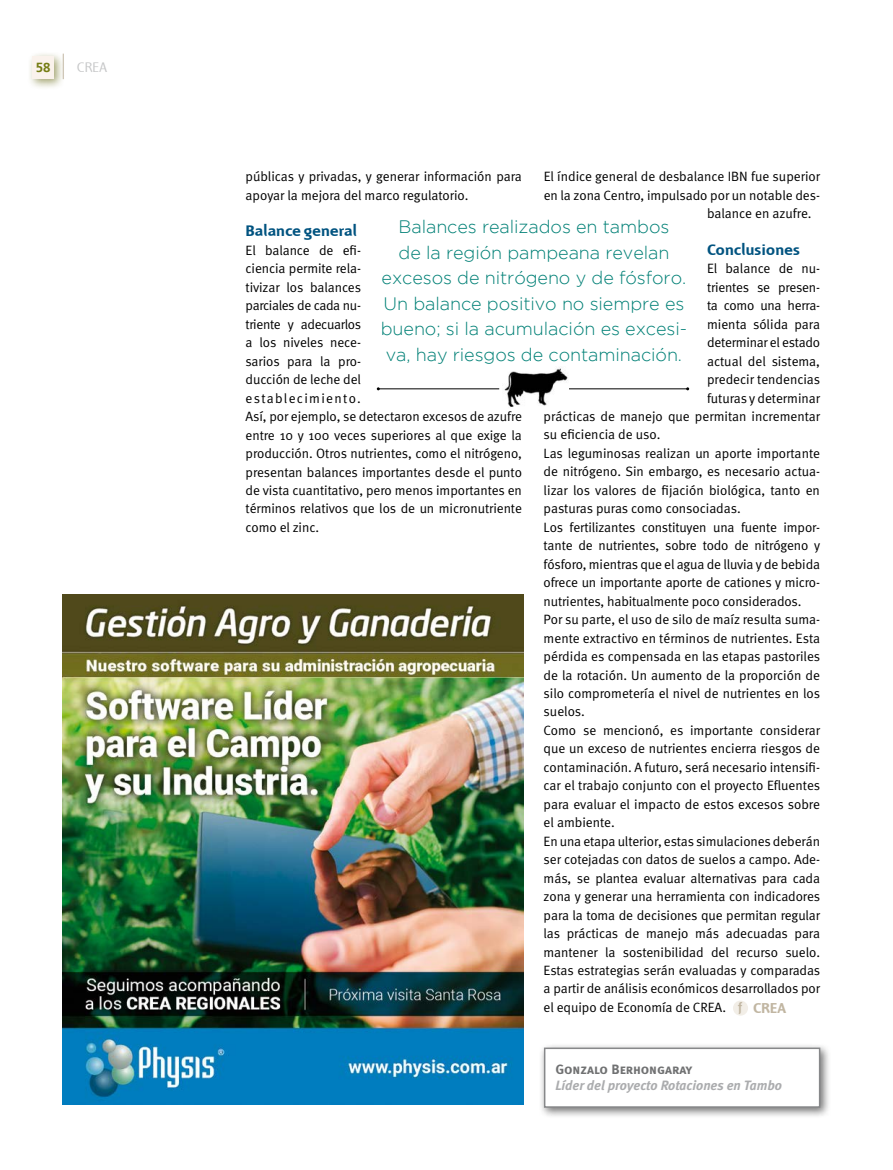
<style>
.page{position:relative;width:893px;height:1170px;background:#fff}
.page>*{position:absolute;margin:0;border:0;box-sizing:border-box;transform-origin:0 0}
.t1{font:300 18px/25.5px "Gotham";letter-spacing:-.005em;color:#008076;text-align:center}
.t2{font:16.5px "Fontana Negra";color:#005380}
.t3{font:15.45px "Fontana Negra";color:#c1b6a2}
.t4{font:15px "Fontana Versalita";color:#c6c7c8}
.t5{font:13.5px/18.5px "Meta Normal";letter-spacing:-.005em;color:#000}
.t6{font:italic 700 13.5px "Meta";color:#abacae}
.t7{font:13.5px "Meta Bold Caps";letter-spacing:-.005em;color:#707172}
.t8{font:700 13.2px "Frutiger";color:#757c13}
.s1{font-family:"Fontana Negra";font-weight:400;font-size:12px;color:#c1b6a2}
.s2{font-size:12.9px}
</style>
<div class="page">
<div style="left:28px;top:52px;width:37px;height:38px;background:#686a16;opacity:.6"></div>
<div style="left:32px;top:56px;width:22px;height:23px;background:#faf2ec"></div>
<svg style="left:63px;top:54px;width:1px;height:25px"></svg>
<div style="left:539px;top:1042px;width:292px;height:76px;background:#000;opacity:.55"></div>
<div style="left:544px;top:1047px;width:276px;height:60px;background:#fff;border:2px solid #87888a"></div>
<div style="left:733px;top:1000px;width:15px;height:15px;background:#f2eee7;border-radius:50%"></div>
<hr style="left:378px;top:388px;width:121px;height:1px;background:#000">
<hr style="left:564px;top:388px;width:124px;height:1px;background:#000">
<img style="left:504px;top:368px;width:64px;height:39px">
<img style="left:63px;top:594px;width:460px;height:510px">
<p class="t8" style="left:36px;top:60px;width:16px">58<span class="s1">46</span></p>
<p class="t4" style="left:77px;top:60px;width:32px">CREA</p>
<p class="t5" style="left:544px;top:167px;width:278px">El índice general de desbalance IBN fue superior</p>
<p class="t5" style="left:544px;top:185px;width:278px">en la zona Centro, impulsado por un notable des-</p>
<p class="t5" style="left:707px;top:204px;width:106px">balance en azufre.</p>
<p class="t2" style="left:707px;top:242px;width:94px">Conclusiones</p>
<p class="t5" style="left:707px;top:259px;width:114px">El balance de nu-</p>
<p class="t5" style="left:707px;top:278px;width:115px">trientes se presen-</p>
<p class="t5" style="left:707px;top:296px;width:115px">ta como una herra-</p>
<p class="t5" style="left:707px;top:314px;width:114px">mienta sólida para</p>
<p class="t5" style="left:707px;top:333px;width:115px">determinar el estado</p>
<p class="t5" style="left:707px;top:351px;width:115px">actual del sistema,</p>
<p class="t5" style="left:707px;top:370px;width:115px">predecir tendencias</p>
<p class="t5" style="left:707px;top:388px;width:115px">futuras y determinar</p>
<p class="t5" style="left:544px;top:407px;width:278px">prácticas de manejo que permitan incrementar</p>
<p class="t5" style="left:544px;top:425px;width:118px">su eficiencia de uso.</p>
<p class="t5" style="left:544px;top:444px;width:278px">Las leguminosas realizan un aporte importante</p>
<p class="t5" style="left:544px;top:462px;width:278px">de nitrógeno. Sin embargo, es necesario actua-</p>
<p class="t5" style="left:544px;top:481px;width:278px">lizar los valores de fijación biológica, tanto en</p>
<p class="t5" style="left:544px;top:499px;width:199px">pasturas puras como consociadas.</p>
<p class="t5" style="left:544px;top:517px;width:278px">Los fertilizantes constituyen una fuente impor-</p>
<p class="t5" style="left:544px;top:536px;width:278px">tante de nutrientes, sobre todo de nitrógeno y</p>
<p class="t5" style="left:544px;top:554px;width:278px">fósforo, mientras que el agua de lluvia y de bebida</p>
<p class="t5" style="left:544px;top:573px;width:278px">ofrece un importante aporte de cationes y micro-</p>
<p class="t5" style="left:544px;top:591px;width:259px">nutrientes, habitualmente poco considerados.</p>
<p class="t5" style="left:544px;top:610px;width:278px">Por su parte, el uso de silo de maíz resulta suma-</p>
<p class="t5" style="left:544px;top:628px;width:278px">mente extractivo en términos de nutrientes. Esta</p>
<p class="t5" style="left:544px;top:647px;width:278px">pérdida es compensada en las etapas pastoriles</p>
<p class="t5" style="left:544px;top:665px;width:278px">de la rotación. Un aumento de la proporción de</p>
<p class="t5" style="left:544px;top:684px;width:278px">silo comprometería el nivel de nutrientes en los</p>
<p class="t5" style="left:544px;top:702px;width:43px">suelos.</p>
<p class="t5" style="left:544px;top:720px;width:278px">Como se mencionó, es importante considerar</p>
<p class="t5" style="left:544px;top:739px;width:278px">que un exceso de nutrientes encierra riesgos de</p>
<p class="t5" style="left:544px;top:757px;width:278px">contaminación. A futuro, será necesario intensifi-</p>
<p class="t5" style="left:544px;top:776px;width:278px">car el trabajo conjunto con el proyecto Efluentes</p>
<p class="t5" style="left:544px;top:794px;width:278px">para evaluar el impacto de estos excesos sobre</p>
<p class="t5" style="left:544px;top:813px;width:73px">el ambiente.</p>
<p class="t5" style="left:544px;top:831px;width:278px">En una etapa ulterior, estas simulaciones deberán</p>
<p class="t5" style="left:544px;top:850px;width:278px">ser cotejadas con datos de suelos a campo. Ade-</p>
<p class="t5" style="left:544px;top:868px;width:278px">más, se plantea evaluar alternativas para cada</p>
<p class="t5" style="left:544px;top:887px;width:278px">zona y generar una herramienta con indicadores</p>
<p class="t5" style="left:544px;top:905px;width:278px">para la toma de decisiones que permitan regular</p>
<p class="t5" style="left:544px;top:923px;width:278px">las prácticas de manejo más adecuadas para</p>
<p class="t5" style="left:544px;top:942px;width:278px">mantener la sostenibilidad del recurso suelo.</p>
<p class="t5" style="left:544px;top:960px;width:278px">Estas estrategias serán evaluadas y comparadas</p>
<p class="t5" style="left:544px;top:979px;width:278px">a partir de análisis económicos desarrollados por</p>
<p class="t5" style="left:544px;top:997px;width:184px">el equipo de Economía de CREA.</p>
<p class="t5" style="left:246px;top:167px;width:278px">públicas y privadas, y generar información para apoyar la mejora del marco regulatorio.</p>
<p class="t2" style="left:246px;top:223px;width:113px">Balance general</p>
<p class="t5" style="left:246px;top:241px;width:278px">El balance de efi-<br>ciencia permite rela-<br>tivizar los balances<br>parciales de cada nu-<br>triente y adecuarlos<br>a los niveles nece-<br>sarios para la pro-<br>ducción de leche del<br>establecimiento.<br>Así, por ejemplo, se detectaron excesos de azufre entre 10 y 100 veces superiores al que exige la producción. Otros nutrientes, como el nitrógeno, presentan balances importantes desde el punto de vista cuantitativo, pero menos importantes en términos relativos que los de un micronutriente como el zinc.</p>
<h1 class="t1" style="left:381px;top:214px;width:308px">Balances realizados en tambos<br>de la región pampeana revelan excesos de nitrógeno y de fósforo.<br>Un balance positivo no siempre es bueno; si la acumulación es excesi&shy;va, hay riesgos de contaminación.</h1>
<p class="t3" style="left:738px;top:1000px;width:50px"><span class="s2">f</span> CREA</p>
<p class="t7" style="left:555px;top:1061px;width:138px">Gonzalo Berhongaray</p>
<p class="t6" style="left:555px;top:1077px;width:228px">Líder del proyecto Rotaciones en Tambo</p>
</div>
